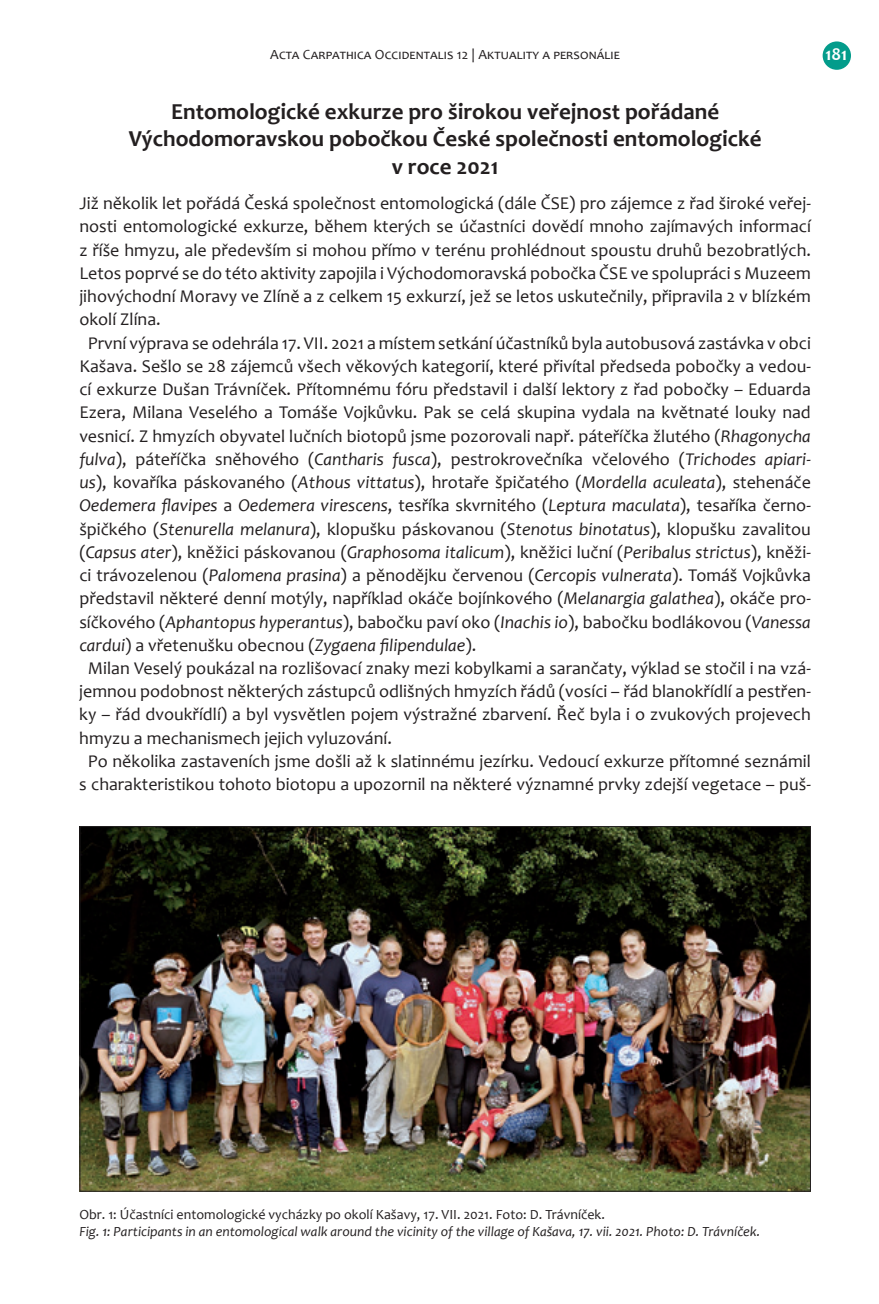
<style>
.page{position:relative;width:879px;height:1304px;background:#fff}
.page>*{position:absolute;margin:0;border:0;box-sizing:border-box;transform-origin:0 0}
.t1{font:700 23px/27.6px "Candara";color:#231f20;text-align:center}
.t2{font:18px "Candara";color:#231f20}
.t3{font:italic 18px "Candara";color:#231f20}
.t4{font:700 18px "Candara";color:#fff}
.t5{font:14px "Candara";color:#231f20}
.t6{font:italic 14px "Candara";color:#231f20}
.s1{font-style:italic}
.s2{font-style:normal}
</style>
<div class="page">
<div style="left:822px;top:41px;width:29px;height:29px;background:#039c8b;border-radius:50%"></div>
<img style="left:81px;top:828px;width:728px;height:362px">
<p class="t5" style="left:270px;top:46px;width:351px">Acta Carpathica Occidentalis 12 | Aktuality a personálie</p>
<p class="t4" style="left:825px;top:43px;width:23px">181</p>
<p class="t1" style="left:129px;top:97px;width:634px">Entomologické exkurze pro širokou veřejnost pořádané<br>Východomoravskou pobočkou České společnosti entomologické v roce 2021</p>
<p class="t2" style="left:79px;top:192px;width:733px">Již několik let pořádá Česká společnost entomologická (dále ČSE) pro zájemce z řad široké veřej-</p>
<p class="t2" style="left:79px;top:215px;width:733px">nosti entomologické exkurze, během kterých se účastníci dovědí mnoho zajímavých informací</p>
<p class="t2" style="left:79px;top:239px;width:733px">z říše hmyzu, ale především si mohou přímo v terénu prohlédnout spoustu druhů bezobratlých.</p>
<p class="t2" style="left:79px;top:262px;width:733px">Letos poprvé se do této aktivity zapojila i Východomoravská pobočka ČSE ve spolupráci s Muzeem</p>
<p class="t2" style="left:79px;top:285px;width:733px">jihovýchodní Moravy ve Zlíně a z celkem 15 exkurzí, jež se letos uskutečnily, připravila 2 v blízkém</p>
<p class="t2" style="left:79px;top:308px;width:83px">okolí Zlína.</p>
<p class="t2" style="left:88px;top:331px;width:724px">První výprava se odehrála 17. VII. 2021 a místem setkání účastníků byla autobusová zastávka v obci</p>
<p class="t2" style="left:79px;top:355px;width:733px">Kašava. Sešlo se 28 zájemců všech věkových kategorií, které přivítal předseda pobočky a vedou-</p>
<p class="t2" style="left:79px;top:378px;width:733px">cí exkurze Dušan Trávníček. Přítomnému fóru představil i další lektory z řad pobočky – Eduarda</p>
<p class="t2" style="left:79px;top:401px;width:733px">Ezera, Milana Veselého a Tomáše Vojkůvku. Pak se celá skupina vydala na květnaté louky nad</p>
<p class="t2" style="left:79px;top:424px;width:733px">vesnicí. Z hmyzích obyvatel lučních biotopů jsme pozorovali např. páteříčka žlutého (<span class="s1">Rhagonycha</span></p>
<p class="t2" style="left:79px;top:448px;width:733px"><span class="s1">fulva</span>), páteříčka sněhového (<span class="s1">Cantharis fusca</span>), pestrokrovečníka včelového (<span class="s1">Trichodes apiari-</span></p>
<p class="t2" style="left:79px;top:471px;width:733px"><span class="s1">us</span>), kovaříka páskovaného (<span class="s1">Athous vittatus</span>), hrotaře špičatého (<span class="s1">Mordella aculeata</span>), stehenáče</p>
<p class="t3" style="left:79px;top:494px;width:733px">Oedemera flavipes <span class="s2">a</span> Oedemera virescens<span class="s2">, tesříka skvrnitého (</span>Leptura maculata<span class="s2">), tesaříka černo-</span></p>
<p class="t2" style="left:79px;top:517px;width:733px">špičkého (<span class="s1">Stenurella melanura</span>), klopušku páskovanou (<span class="s1">Stenotus binotatus</span>), klopušku zavalitou</p>
<p class="t3" style="left:79px;top:541px;width:733px"><span class="s2">(</span>Capsus ater<span class="s2">), kněžici páskovanou (</span>Graphosoma italicum<span class="s2">), kněžici luční (</span>Peribalus strictus<span class="s2">), kněži-</span></p>
<p class="t2" style="left:79px;top:564px;width:733px">ci trávozelenou (<span class="s1">Palomena prasina</span>) a pěnodějku červenou (<span class="s1">Cercopis vulnerata</span>). Tomáš Vojkůvka</p>
<p class="t2" style="left:79px;top:587px;width:733px">představil některé denní motýly, například okáče bojínkového (<span class="s1">Melanargia galathea</span>), okáče pro-</p>
<p class="t2" style="left:79px;top:610px;width:733px">síčkového (<span class="s1">Aphantopus hyperantus</span>), babočku paví oko (<span class="s1">Inachis io</span>), babočku bodlákovou (<span class="s1">Vanessa</span></p>
<p class="t3" style="left:79px;top:634px;width:398px">cardui<span class="s2">) a vřetenušku obecnou (</span>Zygaena filipendulae<span class="s2">).</span></p>
<p class="t2" style="left:88px;top:657px;width:724px">Milan Veselý poukázal na rozlišovací znaky mezi kobylkami a sarančaty, výklad se stočil i na vzá-</p>
<p class="t2" style="left:79px;top:680px;width:733px">jemnou podobnost některých zástupců odlišných hmyzích řádů (vosíci – řád blanokřídlí a pestřen-</p>
<p class="t2" style="left:79px;top:703px;width:733px">ky – řád dvoukřídlí) a byl vysvětlen pojem výstražné zbarvení. Řeč byla i o zvukových projevech</p>
<p class="t2" style="left:79px;top:727px;width:314px">hmyzu a mechanismech jejich vyluzování.</p>
<p class="t2" style="left:88px;top:750px;width:724px">Po několika zastaveních jsme došli až k slatinnému jezírku. Vedoucí exkurze přítomné seznámil</p>
<p class="t2" style="left:79px;top:773px;width:733px">s charakteristikou tohoto biotopu a upozornil na některé významné prvky zdejší vegetace – puš-</p>
<p class="t5" style="left:79px;top:1206px;width:527px">Obr. 1: Účastníci entomologické vycházky po okolí Kašavy, 17. VII. 2021. Foto: D. Trávníček.</p>
<p class="t6" style="left:79px;top:1222px;width:682px">Fig. 1: Participants in an entomological walk around the vicinity of the village of Kašava, 17. vii. 2021. Photo: D. Trávníček.</p>
</div>
